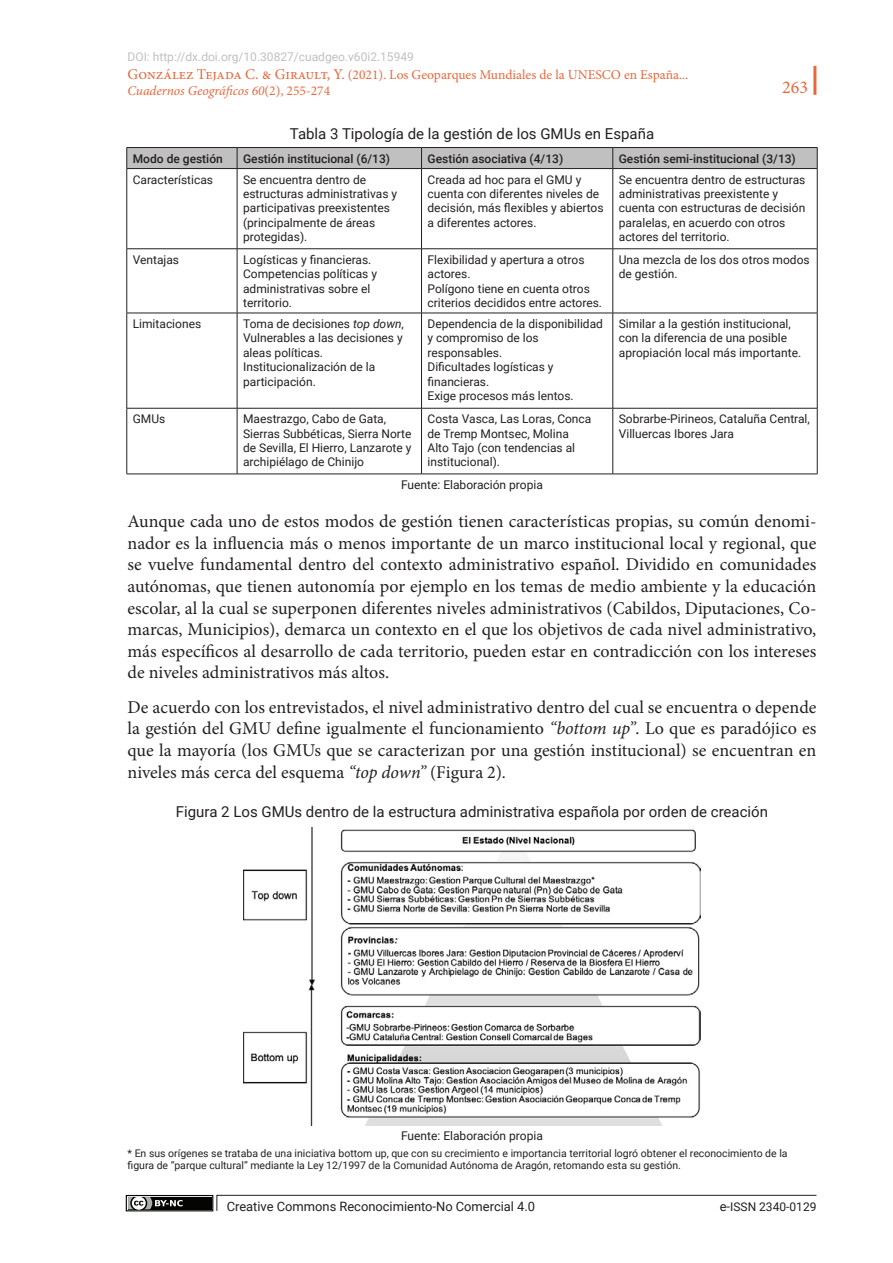
<style>
.page{position:relative;width:893px;height:1263px;background:#fff}
.page>*{position:absolute;margin:0;border:0;box-sizing:border-box;transform-origin:0 0}
.t1{font:18px/21.6px "Minion Pro";color:#231f20;text-align:justify}
.t2{font:18px "Minion Pro";color:#ea663b}
.sps_figur_titulo{font:15px "Roboto";color:#231f20}
.sps_tablas_titulo{font:15px "Roboto";color:#231f20}
.t3{font:13.5px/16.2px "Minion Pro";color:#ea663b}
.t4{font:12.9px "Roboto";color:#231f20}
.sps_tablas_texto{font:12px/14.4px "Roboto";color:#231f20}
.sps_tablas_epig{font:500 12px "Roboto";color:#231f20}
.t5{font:12px "Roboto";color:#c0c0c0}
.sps_tablas_notas{font:12px "Roboto";color:#231f20}
.sps_pies_figuras{font:12px "Roboto";color:#231f20}
.sps_tablas_notas_int{font:10.5px/12.6px "Roboto";color:#231f20}
.s1{font-size:15px}
.s2{font-style:italic}
.s3{font-size:12.9px}
</style>
<div class="page">
<hr style="left:813px;top:66px;width:3px;height:29px;background:#ea663b">
<svg style="left:216px;top:1195px;width:601px;height:16px"></svg>
<div style="left:126px;top:1195px;width:87px;height:16px;border:1px solid #040503"></div>
<div style="left:128px;top:1197px;width:83px;height:12px;background:#040503"></div>
<svg style="left:128px;top:1197px;width:55px;height:12px"></svg>
<hr style="left:127px;top:169px;width:1px;height:80px;background:#231f20">
<hr style="left:237px;top:169px;width:1px;height:80px;background:#231f20">
<hr style="left:421px;top:169px;width:1px;height:80px;background:#231f20">
<hr style="left:612px;top:169px;width:1px;height:80px;background:#231f20">
<hr style="left:817px;top:169px;width:1px;height:80px;background:#231f20">
<hr style="left:127px;top:248px;width:110px;height:1px;background:#231f20">
<hr style="left:127px;top:249px;width:1px;height:64px;background:#231f20">
<hr style="left:237px;top:248px;width:184px;height:1px;background:#231f20">
<hr style="left:237px;top:249px;width:1px;height:64px;background:#231f20">
<hr style="left:421px;top:248px;width:192px;height:1px;background:#231f20">
<hr style="left:421px;top:249px;width:1px;height:64px;background:#231f20">
<hr style="left:613px;top:248px;width:204px;height:1px;background:#231f20">
<hr style="left:612px;top:249px;width:1px;height:64px;background:#231f20">
<hr style="left:817px;top:249px;width:1px;height:64px;background:#231f20">
<hr style="left:127px;top:313px;width:110px;height:1px;background:#231f20">
<hr style="left:127px;top:313px;width:1px;height:95px;background:#231f20">
<hr style="left:237px;top:313px;width:184px;height:1px;background:#231f20">
<hr style="left:237px;top:313px;width:1px;height:95px;background:#231f20">
<hr style="left:421px;top:313px;width:192px;height:1px;background:#231f20">
<hr style="left:421px;top:313px;width:1px;height:95px;background:#231f20">
<hr style="left:613px;top:313px;width:204px;height:1px;background:#231f20">
<hr style="left:612px;top:313px;width:1px;height:95px;background:#231f20">
<hr style="left:817px;top:313px;width:1px;height:95px;background:#231f20">
<hr style="left:127px;top:408px;width:110px;height:1px;background:#231f20">
<hr style="left:127px;top:408px;width:1px;height:66px;background:#231f20">
<hr style="left:237px;top:408px;width:184px;height:1px;background:#231f20">
<hr style="left:237px;top:408px;width:1px;height:66px;background:#231f20">
<hr style="left:421px;top:408px;width:192px;height:1px;background:#231f20">
<hr style="left:421px;top:408px;width:1px;height:66px;background:#231f20">
<hr style="left:613px;top:408px;width:204px;height:1px;background:#231f20">
<hr style="left:612px;top:408px;width:1px;height:66px;background:#231f20">
<hr style="left:817px;top:408px;width:1px;height:66px;background:#231f20">
<hr style="left:127px;top:474px;width:110px;height:1px;background:#231f20">
<hr style="left:237px;top:474px;width:184px;height:1px;background:#231f20">
<hr style="left:421px;top:474px;width:192px;height:1px;background:#231f20">
<hr style="left:613px;top:474px;width:204px;height:1px;background:#231f20">
<hr style="left:127px;top:147px;width:110px;height:1px;background:#231f20">
<hr style="left:237px;top:147px;width:184px;height:1px;background:#231f20">
<hr style="left:421px;top:147px;width:192px;height:1px;background:#231f20">
<hr style="left:613px;top:147px;width:204px;height:1px;background:#231f20">
<div style="left:127px;top:148px;width:691px;height:21px;background:#c0c0c0"></div>
<hr style="left:127px;top:168px;width:110px;height:1px;background:#231f20">
<hr style="left:237px;top:168px;width:184px;height:1px;background:#231f20">
<hr style="left:421px;top:168px;width:192px;height:1px;background:#231f20">
<hr style="left:613px;top:168px;width:204px;height:1px;background:#231f20">
<img style="left:243px;top:828px;width:458px;height:297px">
<p class="t5" style="left:128px;top:48px;width:288px">DOI: http://dx.doi.org/10.30827/cuadgeo.v60i2.15949</p>
<p class="t3" style="left:128px;top:66px;width:562px"><span class="s1">González Tejada C. &amp; Girault, Y.</span> (2021). Los Geoparques Mundiales de la UNESCO en España...<br><span class="s2">Cuadernos Geográficos 60</span>(2), 255-274</p>
<p class="sps_tablas_titulo" style="left:290px;top:123px;width:366px">Tabla 3 Tipología de la gestión de los GMUs en España</p>
<p class="sps_tablas_epig" style="left:133px;top:150px;width:92px">Modo de gestión</p>
<p class="sps_tablas_epig" style="left:243px;top:150px;width:148px">Gestión institucional (6/13)</p>
<p class="sps_tablas_epig" style="left:427px;top:150px;width:137px">Gestión asociativa (4/13)</p>
<p class="sps_tablas_epig" style="left:619px;top:150px;width:179px">Gestión semi-institucional (3/13)</p>
<p class="sps_tablas_texto" style="left:133px;top:172px;width:82px">Características</p>
<p class="sps_tablas_texto" style="left:243px;top:172px;width:156px">Se encuentra dentro de estructuras administrativas y participativas preexistentes (principalmente de áreas protegidas).</p>
<p class="sps_tablas_texto" style="left:427px;top:172px;width:177px">Creada ad hoc para el GMU y cuenta con diferentes niveles de decisión, más flexibles y abiertos a diferentes actores.</p>
<p class="sps_tablas_texto" style="left:619px;top:172px;width:188px">Se encuentra dentro de estructuras administrativas preexistente y cuenta con estructuras de decisión paralelas, en acuerdo con otros actores del territorio.</p>
<p class="sps_tablas_texto" style="left:133px;top:252px;width:48px">Ventajas</p>
<p class="sps_tablas_texto" style="left:243px;top:252px;width:130px">Logísticas y financieras.</p>
<p class="sps_tablas_texto" style="left:243px;top:266px;width:135px">Competencias políticas y administrativas sobre el territorio.</p>
<h1 class="t2" style="left:782px;top:75px;width:27px">263</h1>
<p class="sps_tablas_texto" style="left:427px;top:252px;width:158px">Flexibilidad y apertura a otros actores.</p>
<p class="sps_tablas_texto" style="left:427px;top:281px;width:176px">Polígono tiene en cuenta otros criterios decididos entre actores.</p>
<p class="sps_tablas_texto" style="left:619px;top:252px;width:192px">Una mezcla de los dos otros modos de gestión.</p>
<p class="sps_tablas_texto" style="left:133px;top:316px;width:70px">Limitaciones</p>
<p class="sps_tablas_texto" style="left:243px;top:316px;width:162px;text-align:justify">Toma de decisiones <span class="s2">top down</span>, Vulnerables a las decisiones y aleas políticas.</p>
<p class="sps_tablas_texto" style="left:243px;top:359px;width:134px">Institucionalización de la participación.</p>
<p class="sps_tablas_texto" style="left:427px;top:316px;width:177px">Dependencia de la disponibilidad y compromiso de los responsables.</p>
<p class="sps_tablas_texto" style="left:427px;top:359px;width:128px">Dificultades logísticas y financieras.</p>
<p class="sps_tablas_texto" style="left:427px;top:388px;width:148px">Exige procesos más lentos.</p>
<p class="sps_tablas_texto" style="left:619px;top:316px;width:184px">Similar a la gestión institucional, con la diferencia de una posible apropiación local más importante.</p>
<p class="sps_tablas_texto" style="left:133px;top:411px;width:34px">GMUs</p>
<p class="sps_tablas_texto" style="left:243px;top:411px;width:170px">Maestrazgo, Cabo de Gata,<br>Sierras Subbéticas, Sierra Norte de Sevilla, El Hierro, Lanzarote y archipiélago de Chinijo</p>
<p class="sps_tablas_texto" style="left:427px;top:411px;width:165px">Costa Vasca, Las Loras, Conca de Tremp Montsec, Molina<br>Alto Tajo (con tendencias al institucional).</p>
<p class="sps_tablas_texto" style="left:619px;top:411px;width:193px">Sobrarbe-Pirineos, Cataluña Central,<br>Villuercas Ibores Jara</p>
<p class="sps_tablas_notas" style="left:401px;top:476px;width:143px">Fuente: Elaboración propia</p>
<p class="t1" style="left:128px;top:511px;width:690px">Aunque cada uno de estos modos de gestión tienen características propias, su común denomi&shy;nador es la influencia más o menos importante de un marco institucional local y regional, que se vuelve fundamental dentro del contexto administrativo español. Dividido en comunidades autónomas, que tienen autonomía por ejemplo en los temas de medio ambiente y la educación escolar, al la cual se superponen diferentes niveles administrativos (Cabildos, Diputaciones, Co&shy;marcas, Municipios), demarca un contexto en el que los objetivos de cada nivel administrativo, más específicos al desarrollo de cada territorio, pueden estar en contradicción con los intereses de niveles administrativos más altos.</p>
<p class="t1" style="left:128px;top:696px;width:690px">De acuerdo con los entrevistados, el nivel administrativo dentro del cual se encuentra o depende la gestión del GMU define igualmente el funcionamiento <span class="s2">“bottom up”</span>. Lo que es paradójico es que la mayoría (los GMUs que se caracterizan por una gestión institucional) se encuentran en niveles más cerca del esquema <span class="s2">“top down”</span> (Figura 2)<span class="s2">.</span></p>
<p class="sps_figur_titulo" style="left:176px;top:801px;width:594px">Figura 2 Los GMUs dentro de la estructura administrativa española por orden de creación</p>
<p class="sps_pies_figuras" style="left:401px;top:1127px;width:143px">Fuente: Elaboración propia</p>
<p class="sps_tablas_notas_int" style="left:128px;top:1146px;width:662px">* En sus orígenes se trataba de una iniciativa bottom up, que con su crecimiento e importancia territorial logró obtener el reconocimiento de la figura de “parque cultural” mediante la Ley 12/1997 de la Comunidad Autónoma de Aragón, retomando esta su gestión.</p>
<p class="t4" style="left:227px;top:1197px;width:310px">Creative Commons Reconocimiento-No Comercial 4.0</p>
<p class="sps_tablas_texto" style="left:720px;top:1199px;width:98px"><span class="s3">e-</span>ISSN 2340-0129</p>
</div>
